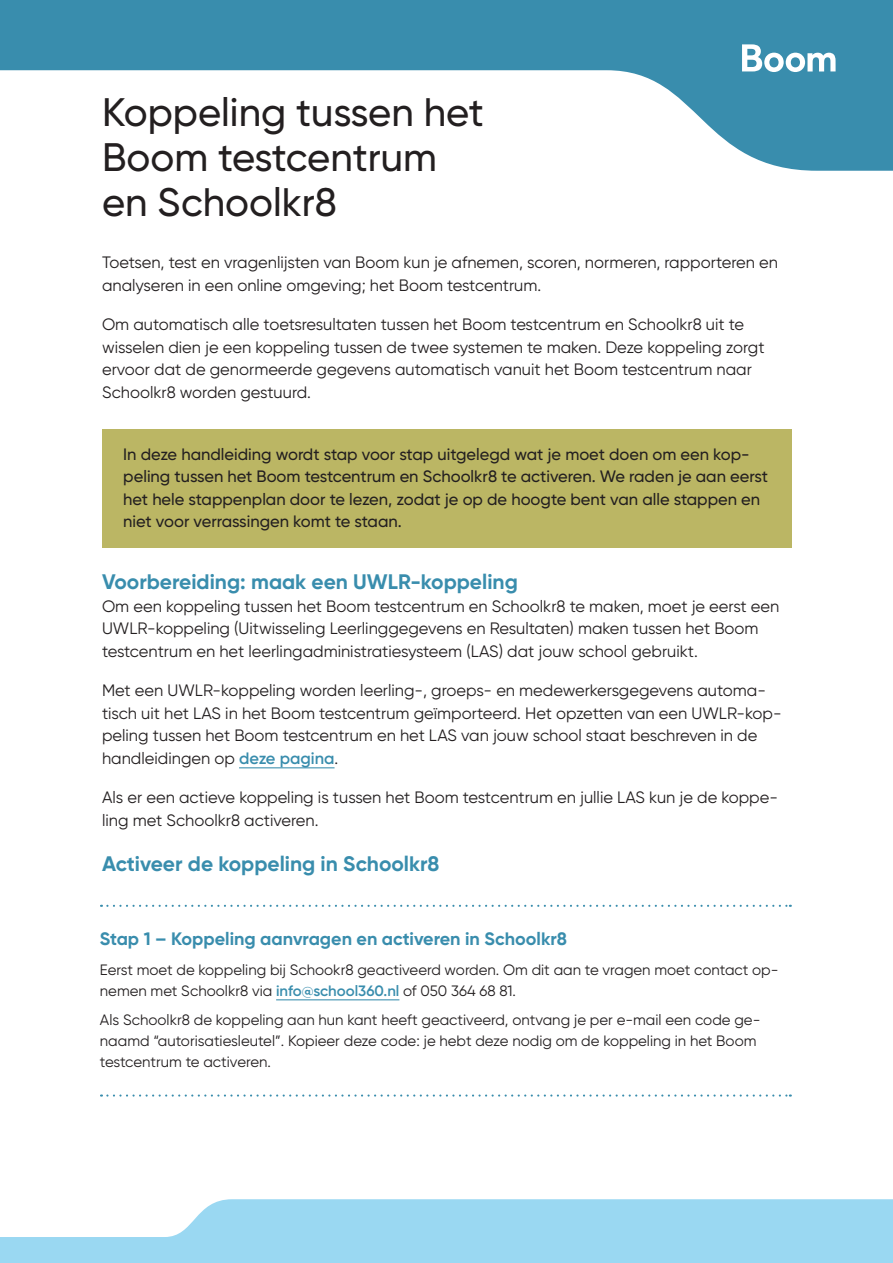
<style>
.page{position:relative;width:893px;height:1263px;background:#fff}
.page>*{position:absolute;margin:0;border:0;box-sizing:border-box;transform-origin:0 0}
.t1{font:500 39.75px/45px "Gilroy";color:#231f20}
.t2{font:700 21px "Gilroy";color:#398dad}
.t3{font:700 18px "Gilroy";color:#398dad}
.t4{font:16.5px/22.5px "Gilroy";color:#231f20}
.t5{font:500 16.5px/22.5px "Gilroy";color:#231f20}
.t6{font:15px/21px "Gilroy";color:#231f20}
.s1{font-weight:600;color:#398dad}
</style>
<div class="page">
<svg style="left:0;top:1199px;width:893px;height:64px;background:#a7ddf3"></svg>
<svg style="left:0;top:0;width:893px;height:171px;fill:#398dad"></svg>
<svg style="left:742px;top:44px;width:94px;height:28px"></svg>
<div style="left:102px;top:429px;width:690px;height:118px;background:#bbb664"></div>
<hr style="left:239px;top:767px;width:96px;height:1px;background:#398dad">
<hr style="left:276px;top:999px;width:123px;height:1px;background:#398dad">
<svg style="left:101px;top:905px;width:690px;height:2px"></svg>
<svg style="left:101px;top:1094px;width:690px;height:2px"></svg>
<h1 class="t1" style="left:102px;top:89px;width:383px">Koppeling tussen het<br>Boom testcentrum en Schoolkr8</h1>
<p class="t4" style="left:102px;top:251px;width:677px">Toetsen, test en vragenlijsten van Boom kun je afnemen, scoren, normeren, rapporteren en analyseren in een online omgeving; het Boom testcentrum.</p>
<p class="t4" style="left:102px;top:313px;width:664px">Om automatisch alle toetsresultaten tussen het Boom testcentrum en Schoolkr8 uit te wisselen dien je een koppeling tussen de twee systemen te maken. Deze koppeling zorgt ervoor dat de genormeerde gegevens automatisch vanuit het Boom testcentrum naar Schoolkr8 worden gestuurd.</p>
<p class="t5" style="left:123px;top:442px;width:646px">In deze handleiding wordt stap voor stap uitgelegd wat je moet doen om een kop&shy;peling tussen het Boom testcentrum en Schoolkr8 te activeren. We raden je aan eerst het hele stappenplan door te lezen, zodat je op de hoogte bent van alle stappen en niet voor verrassingen komt te staan.</p>
<p class="t2" style="left:102px;top:569px;width:417px">Voorbereiding: maak een UWLR-koppeling</p>
<p class="t4" style="left:102px;top:594px;width:679px">Om een koppeling tussen het Boom testcentrum en Schoolkr8 te maken, moet je eerst een<br>UWLR-koppeling (Uitwisseling Leerlinggegevens en Resultaten) maken tussen het Boom testcentrum en het leerlingadministratiesysteem (LAS) dat jouw school gebruikt.</p>
<p class="t4" style="left:102px;top:679px;width:681px">Met een UWLR-koppeling worden leerling-, groeps- en medewerkersgegevens automa&shy;tisch uit het LAS in het Boom testcentrum geïmporteerd. Het opzetten van een UWLR-kop&shy;peling tussen het Boom testcentrum en het LAS van jouw school staat beschreven in de handleidingen op <span class="s1">deze pagina</span>.</p>
<p class="t4" style="left:102px;top:786px;width:677px">Als er een actieve koppeling is tussen het Boom testcentrum en jullie LAS kun je de koppe&shy;ling met Schoolkr8 activeren.</p>
<p class="t2" style="left:102px;top:850px;width:339px">Activeer de koppeling in Schoolkr8</p>
<p class="t3" style="left:100px;top:927px;width:469px">Stap 1 – Koppeling aanvragen en activeren in Schoolkr8</p>
<p class="t6" style="left:100px;top:959px;width:680px">Eerst moet de koppeling bij Schookr8 geactiveerd worden. Om dit aan te vragen moet contact op&shy;nemen met Schoolkr8 via <span class="s1">info@school360.nl</span> of 050 364 68 81.</p>
<p class="t6" style="left:100px;top:1009px;width:662px">Als Schoolkr8 de koppeling aan hun kant heeft geactiveerd, ontvang je per e-mail een code ge&shy;naamd “autorisatiesleutel”. Kopieer deze code: je hebt deze nodig om de koppeling in het Boom testcentrum te activeren.</p>
</div>
